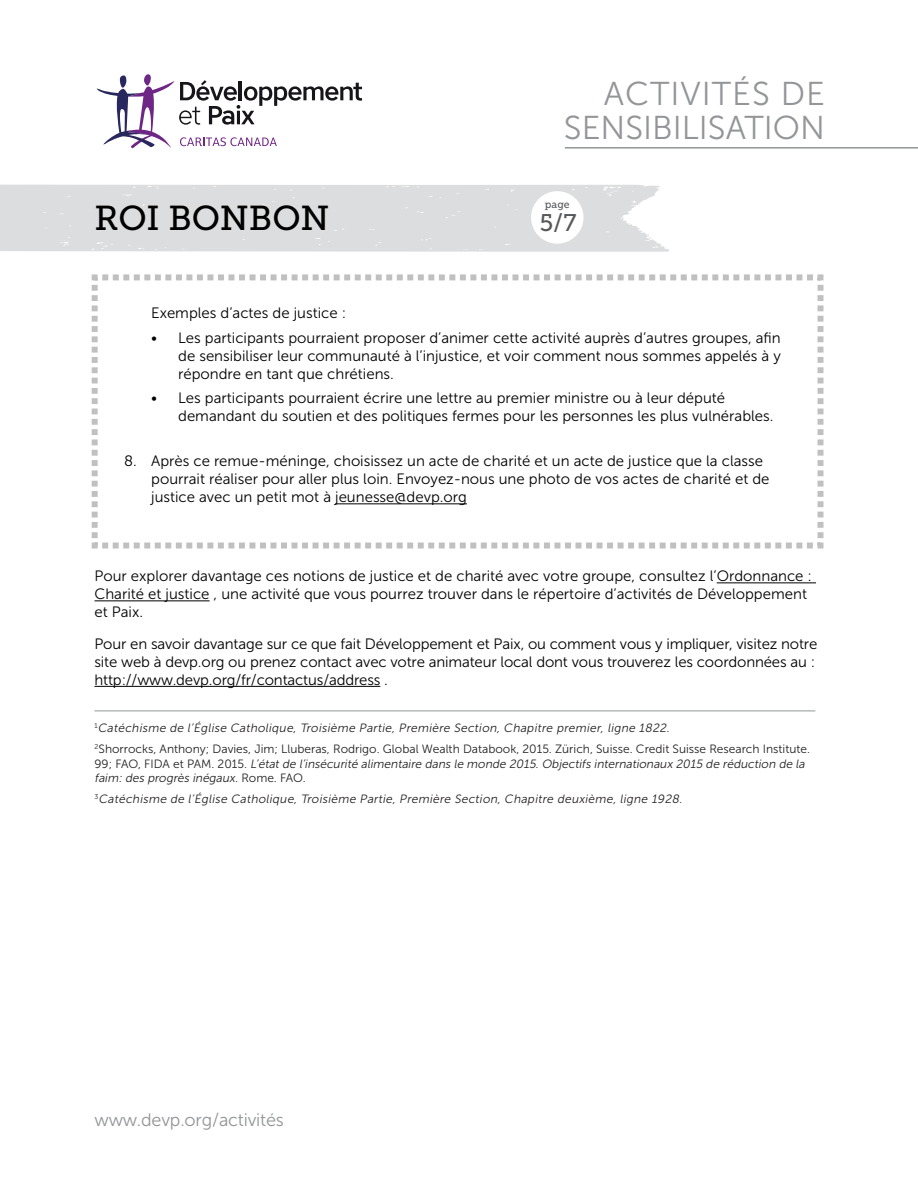
<style>
.page{position:relative;width:918px;height:1188px;background:#fff}
.page>*{position:absolute;margin:0;border:0;box-sizing:border-box;transform-origin:0 0}
.t1{font:34.5px "Museo Slab 500";letter-spacing:-.005em;color:#000}
.t2{font:33px/34.5px "Museo Sans 300";color:#939598;text-align:right}
.t3{font:24px "Museo Slab 500";color:#57585a}
.t4{font:18px "Museo Sans 300";letter-spacing:-.01em;color:#939598}
.t5{font:15px/18px "Museo Sans 300";color:#000}
.t6{font:italic 12px/14.4px "Museo Sans 300";color:#231f20}
.t7{font:12px/21.1px "Museo Sans 300";color:#231f20}
.t8{font:10.5px "Museo Slab 500";color:#57585a}
.s1{font-style:italic}
.s2{font-style:normal}
</style>
<div class="page">
<svg style="left:96px;top:74px;width:266px;height:75px"></svg>
<hr style="left:565px;top:147px;width:353px;height:2px;background:#939598">
<hr style="left:717px;top:582px;width:99px;height:1px;background:#000">
<hr style="left:94px;top:600px;width:116px;height:1px;background:#000">
<hr style="left:94px;top:686px;width:286px;height:1px;background:#000">
<hr style="left:94px;top:711px;width:721px;height:1px;background:#939598">
<svg style="left:0;top:184px;width:669px;height:68px;background:#dedfe1"></svg>
<div style="left:531px;top:191px;width:53px;height:53px;background:#fff;border-radius:50%"></div>
<svg style="left:92px;top:274px;width:732px;height:275px"></svg>
<h1 class="t1" style="left:94px;top:199px;width:236px">ROI BONBON</h1>
<h2 class="t2" style="left:564px;top:77px;width:263px">ACTIVITÉS DE<br>SENSIBILISATION</h2>
<p class="t8" style="left:545px;top:198px;width:26px">page</p>
<h3 class="t3" style="left:540px;top:209px;width:38px">5/7</h3>
<p class="t5" style="left:178px;top:300px;width:604px;line-height:24.8px;text-indent:-27px">Exemples d’actes de justice :<br>Les participants pourraient proposer d’animer cette activité auprès d’autres groupes, afin</p>
<p class="t5" style="left:178px;top:347px;width:604px">de sensibiliser leur communauté à l’injustice, et voir comment nous sommes appelés à y répondre en tant que chrétiens.</p>
<p class="t5" style="left:178px;top:389px;width:597px">Les participants pourraient écrire une lettre au premier ministre ou à leur député demandant du soutien et des politiques fermes pour les personnes les plus vulnérables.</p>
<p class="t5" style="left:151px;top:452px;width:620px;text-indent:-27px">8. Après ce remue-méninge, choisissez un acte de charité et un acte de justice que la classe pourrait réaliser pour aller plus loin. Envoyez-nous une photo de vos actes de charité et de justice avec un petit mot à jeunesse@devp.org</p>
<p class="t5" style="left:94px;top:567px;width:719px">Pour explorer davantage ces notions de justice et de charité avec votre groupe, consultez l’Ordonnance :<br>Charité et justice , une activité que vous pourrez trouver dans le répertoire d’activités de Développement et Paix.</p>
<p class="t5" style="left:94px;top:635px;width:724px">Pour en savoir davantage sur ce que fait Développement et Paix, ou comment vous y impliquer, visitez notre site web à devp.org ou prenez contact avec votre animateur local dont vous trouverez les coordonnées au : http://www.devp.org/fr/contactus/address .</p>
<p class="t7" style="left:94px;top:718px;width:717px"><sup>1</sup> <span class="s1">Catéchisme de l’Église Catholique, Troisième Partie, Première Section, Chapitre premier, ligne 1822.<br></span><sup>2</sup>Shorrocks, Anthony; Davies, Jim; Lluberas, Rodrigo. Global Wealth Databook, 2015. Zürich, Suisse. Credit Suisse Research Institute.</p>
<p class="t6" style="left:94px;top:756px;width:714px"><span class="s2">9 9 ; FA O , F I D A e t PA M . 2 0 1 5 .</span> L’état de l’insécurité alimentaire dans le monde 2015. Objectifs internationaux 2015 de réduction de la faim: des progrès inégaux. <span class="s2">R o m e . FAO .</span></p>
<p class="t6" style="left:94px;top:792px;width:591px"><sup>3</sup> Catéchisme de l’Église Catholique, Troisième Partie, Première Section, Chapitre deuxième, ligne 1928.</p>
<p class="t4" style="left:94px;top:1110px;width:191px">www.devp.org/activités</p>
</div>
